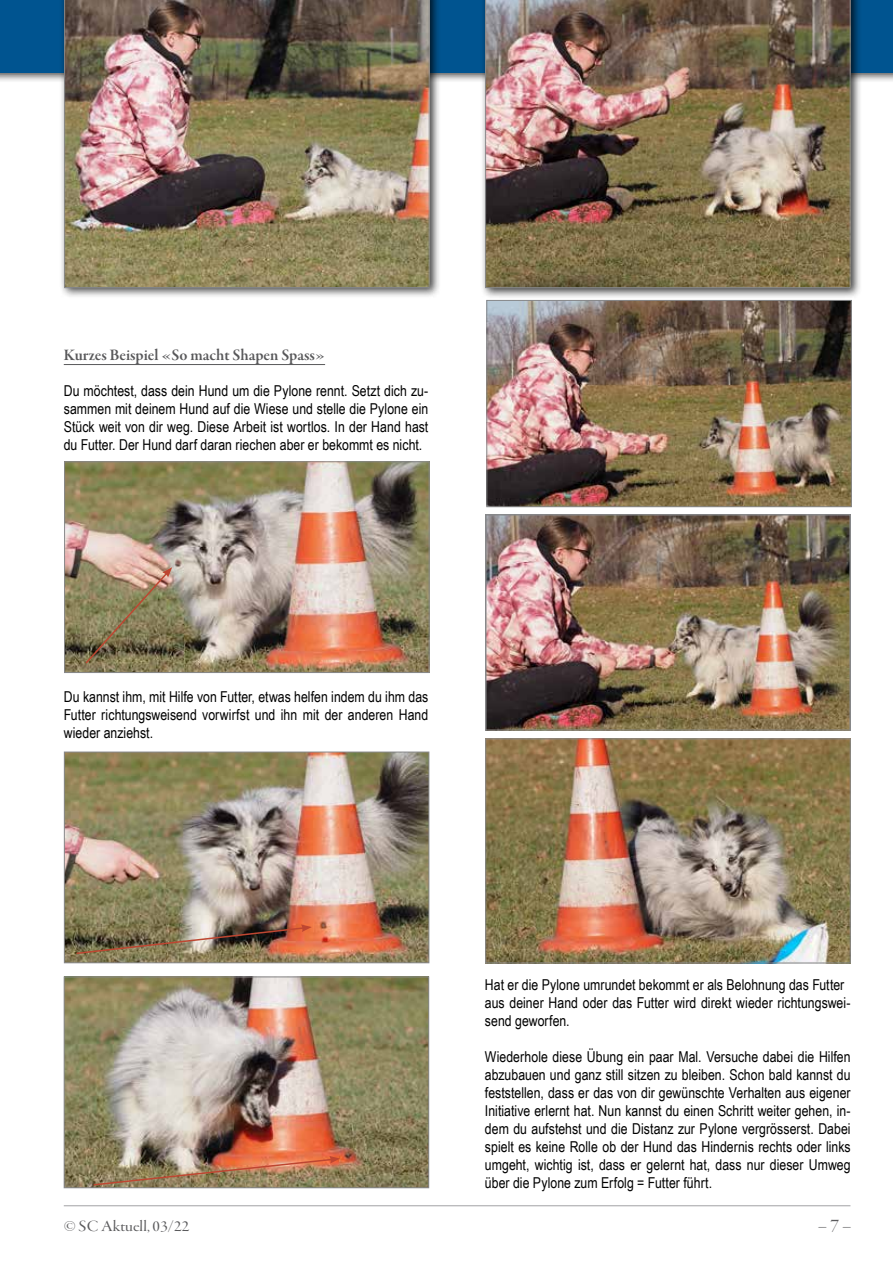
<style>
.page{position:relative;width:893px;height:1263px;background:#fff}
.page>*{position:absolute;margin:0;border:0;box-sizing:border-box;transform-origin:0 0}
.t1{font:18.9px "Garamond Premr Pro Disp";color:#58585a;scale:1.11 1}
.t2{font:16.2px "Garamond Premr Pro Smbd Subh";color:#58585a}
.t3{font:16.2px "Garamond Premr Pro Disp";color:#58585a;scale:1.11 1}
.t4{font:15px/18px "Arial Narrow";color:#000;text-align:justify}
</style>
<div class="page">
<div style="left:0;top:0;width:893px;height:72px;background:#005490"></div>
<div style="left:59px;top:0;width:382px;height:299px;background:#000;opacity:.75"></div>
<img style="left:64px;top:0;width:366px;height:288px">
<div style="left:480px;top:0;width:382px;height:299px;background:#000;opacity:.75"></div>
<img style="left:485px;top:0;width:365px;height:288px">
<hr style="left:64px;top:364px;width:261px;height:1px;background:#58585a">
<img style="left:66px;top:978px;width:361px;height:199px">
<img style="left:487px;top:740px;width:362px;height:221px">
<div style="left:485px;top:738px;width:366px;height:225px;border:1px solid #87888a"></div>
<img style="left:487px;top:516px;width:362px;height:212px">
<div style="left:485px;top:514px;width:366px;height:216px;border:1px solid #87888a"></div>
<img style="left:66px;top:463px;width:361px;height:208px">
<div style="left:64px;top:461px;width:365px;height:212px;border:1px solid #87888a"></div>
<img style="left:66px;top:754px;width:361px;height:207px">
<div style="left:64px;top:752px;width:365px;height:211px;border:1px solid #87888a"></div>
<img style="left:488px;top:302px;width:362px;height:203px">
<div style="left:486px;top:300px;width:366px;height:207px;border:1px solid #87888a"></div>
<svg style="left:84px;top:567px;width:88px;height:98px"></svg>
<img style="left:75px;top:924px;width:237px;height:31px">
<img style="left:92px;top:1156px;width:248px;height:21px">
<hr style="left:64px;top:1205px;width:786px;height:1px;background:#a1a2a4">
<p class="t2" style="left:64px;top:345px;width:263px">Kurzes Beispiel «So macht Shapen Spass»</p>
<p class="t4" style="left:64px;top:382px;width:366px">Du möchtest, dass dein Hund um die Pylone rennt. Setzt dich zu&shy;sammen mit deinem Hund auf die Wiese und stelle die Pylone ein Stück weit von dir weg. Diese Arbeit ist wortlos. In der Hand hast du Futter. Der Hund darf daran riechen aber er bekommt es nicht.</p>
<p class="t4" style="left:64px;top:688px;width:366px">Du kannst ihm, mit Hilfe von Futter, etwas helfen indem du ihm das Futter richtungsweisend vorwirfst und ihn mit der anderen Hand wieder anziehst.</p>
<p class="t3" style="left:64px;top:1218px;width:115px">© SC Aktuell, 03/22</p>
<p class="t4" style="left:485px;top:976px;width:367px;text-align:left">Hat er die Pylone umrundet bekommt er als Belohnung das Futter aus deiner Hand oder das Futter wird direkt wieder richtungswei&shy;send geworfen.</p>
<p class="t4" style="left:485px;top:1048px;width:367px">Wiederhole diese Übung ein paar Mal. Versuche dabei die Hilfen abzubauen und ganz still sitzen zu bleiben. Schon bald kannst du feststellen, dass er das von dir gewünschte Verhalten aus eigener Initiative erlernt hat. Nun kannst du einen Schritt weiter gehen, in&shy;dem du aufstehst und die Distanz zur Pylone vergrösserst. Dabei spielt es keine Rolle ob der Hund das Hindernis rechts oder links umgeht, wichtig ist, dass er gelernt hat, dass nur dieser Umweg über die Pylone zum Erfolg = Futter führt.</p>
<p class="t1" style="left:818px;top:1215px;width:32px">– 7 –</p>
</div>
